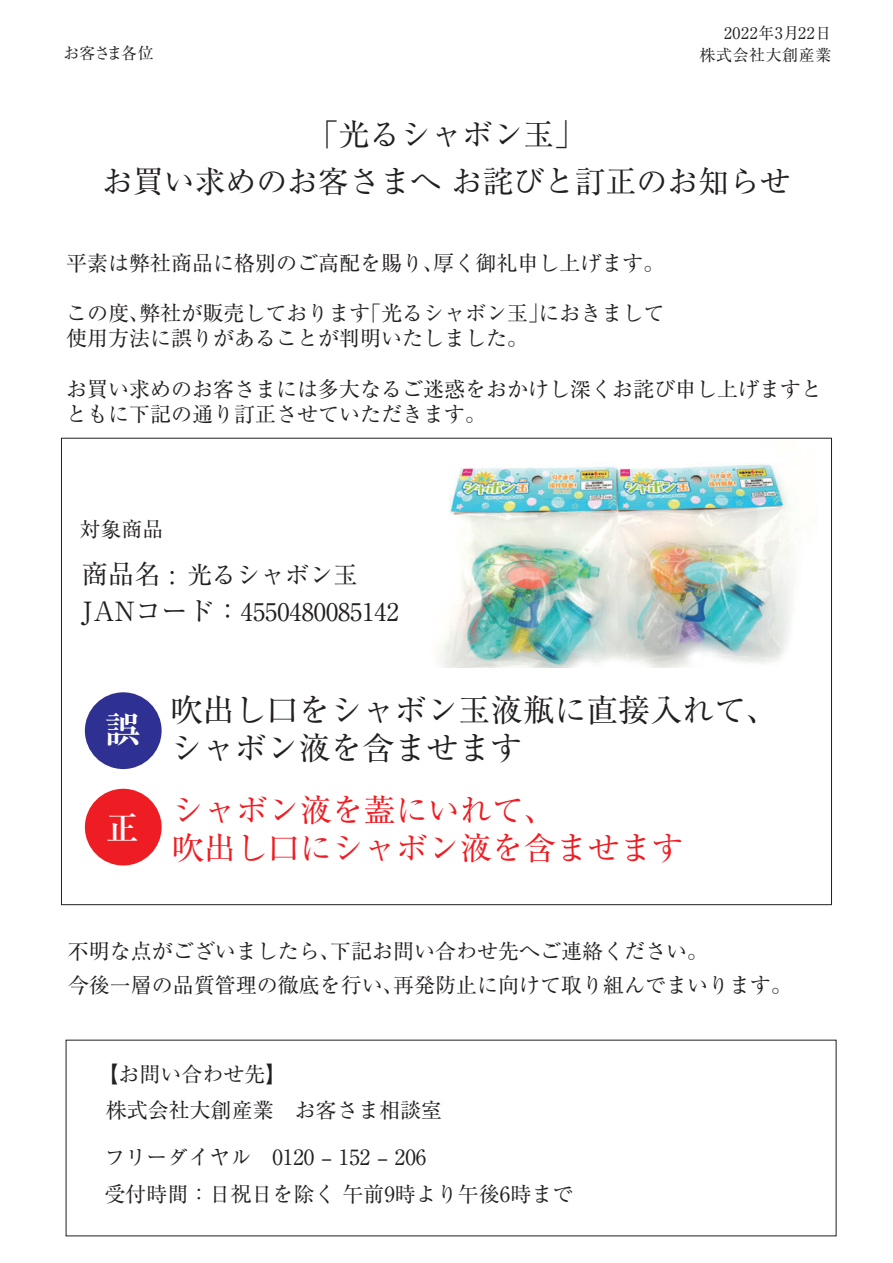
<style>
.page{position:relative;width:893px;height:1263px;background:#fff}
.page>*{position:absolute;margin:0;border:0;box-sizing:border-box;transform-origin:0 0}
.t1{font:700 36px "Ryumin Pro";color:#fff}
.t2{font:700 32.7px "Ryumin Pro";color:#fff}
.t3{font:31.95px "Ryumin Pro";color:#231f20}
.t4{font:31.95px/38.4px "Ryumin Pro";color:#ee1d23}
.t5{font:30.9px/47.4px "Ryumin Pro";color:#231f20;text-align:center}
.t6{font:26.55px "Ryumin Pro";color:#231f20}
.t7{font:24.3px "Ryumin Pro";color:#231f20}
.t8{font:21px/25.2px "Ryumin Pro";color:#231f20}
.t9{font:20.85px "Ryumin Pro";color:#231f20}
.t10{font:15.9px "Ryumin Pro";letter-spacing:.04em;color:#231f20}
.s1{font-size:26.55px}
</style>
<div class="page">
<img style="left:440px;top:464px;width:358px;height:203px">
<div style="left:85px;top:692px;width:77px;height:77px;background:#2e3092;border-radius:50%"></div>
<div style="left:85px;top:789px;width:77px;height:76px;background:#ee1d23;border-radius:50%"></div>
<p class="t10" style="left:724px;top:20px;width:109px">2022年3月22日</p>
<p class="t10" style="left:64px;top:40px;width:92px">お客さま各位</p>
<p class="t10" style="left:699px;top:43px;width:133px">株式会社大創産業</p>
<h3 class="t5" style="left:102px;top:109px;width:690px">「光るシャボン玉」<br>お買い求めのお客さまへ お詫びと訂正のお知らせ</h3>
<p class="t8" style="left:66px;top:249px;width:600px">平素は弊社商品に格別のご高配を賜り、厚く御礼申し上げます。</p>
<p class="t8" style="left:66px;top:299px;width:600px">この度、弊社が販売しております「光るシャボン玉」におきまして使用方法に誤りがあることが判明いたしました。</p>
<p class="t8" style="left:66px;top:375px;width:757px">お買い求めのお客さまには多大なるご迷惑をおかけし深くお詫び申し上げますとともに下記の通り訂正させていただきます。</p>
<p class="t9" style="left:80px;top:513px;width:85px">対象商品</p>
<p class="t6" style="left:81px;top:553px;width:95px">商品名 :</p>
<p class="t7" style="left:81px;top:592px;width:319px"><span class="s1">JANコード：</span>4550480085142</p>
<p class="t7" style="left:188px;top:555px;width:172px">光るシャボン玉</p>
<h1 class="t1" style="left:105px;top:701px;width:37px">誤</h1>
<h2 class="t2" style="left:106px;top:802px;width:34px">正</h2>
<h3 class="t3" style="left:171px;top:685px;width:609px">吹出し口をシャボン玉液瓶に直接入れて、</h3>
<h3 class="t3" style="left:171px;top:723px;width:353px">シャボン液を含ませます</h3>
<h3 class="t4" style="left:172px;top:788px;width:513px">シャボン液を蓋にいれて、<br>吹出し口にシャボン液を含ませます</h3>
<p class="t8" style="left:68px;top:932px;width:726px;line-height:34.2px">不明な点がございましたら、下記お問い合わせ先へご連絡ください。<br>今後一層の品質管理の徹底を行い、再発防止に向けて取り組んでまいります。</p>
<p class="t8" style="left:106px;top:1055px;width:338px;line-height:36.3px;text-indent:-9px">【お問い合わせ先】<br>株式会社大創産業　お客さま相談室</p>
<p class="t8" style="left:104px;top:1138px;width:470px;line-height:36.3px">フリーダイヤル　0120 ‒ 152 ‒ 206<br>受付時間：日祝日を除く 午前9時より午後6時まで</p>
</div>
